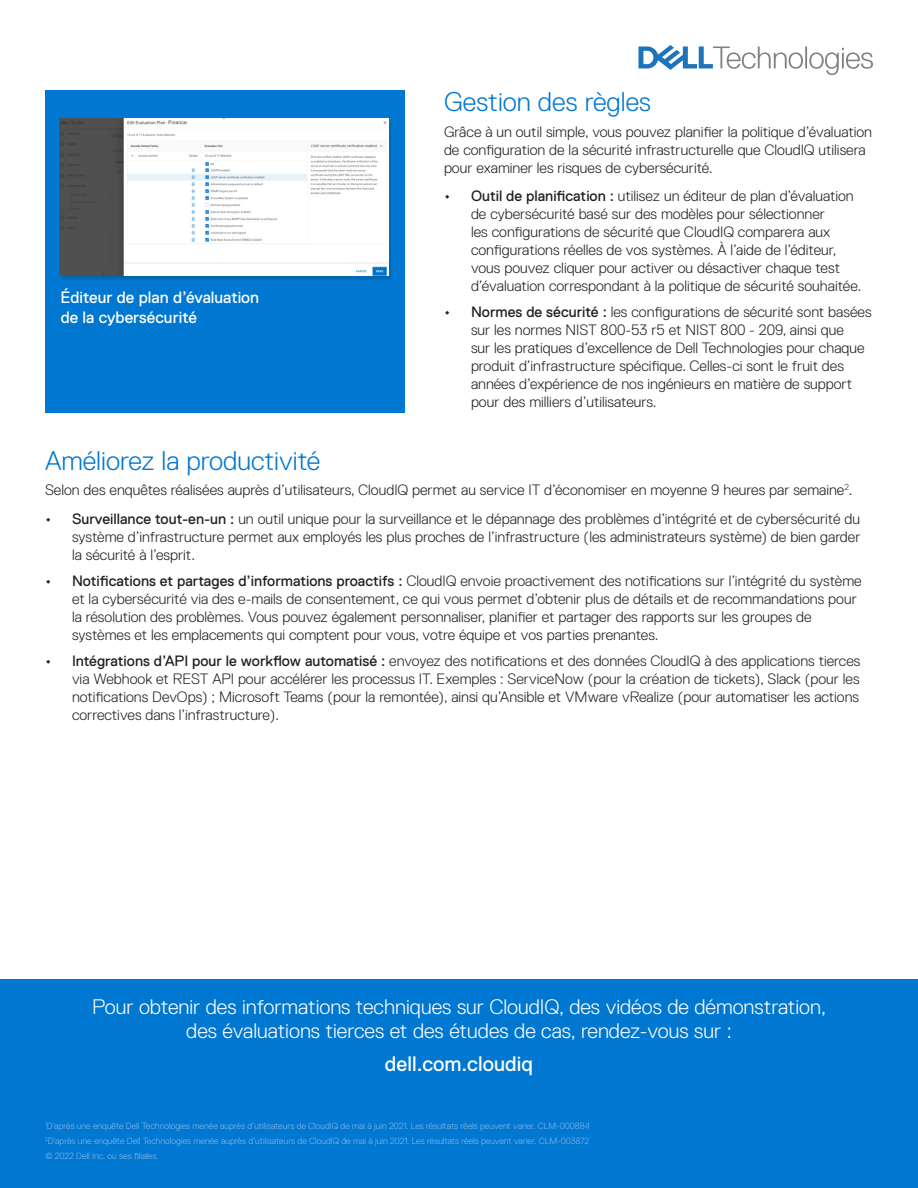
<style>
.page{position:relative;width:918px;height:1188px;background:#fff}
.page>*{position:absolute;margin:0;border:0;box-sizing:border-box;transform-origin:0 0}
.Sub-Section_Title{font:300 27px "Dell Replica";color:#0077d0}
.Paragraph_Header{font:300 21px/24px "Dell Replica";color:#fff;text-align:center}
.Paragraph_Header-2{font:21px "Dell Replica";color:#fff}
.Paragraph{font:16.5px/19.5px "Dell Replica";color:#fff}
.Bullets_-_Regular_th{font:300 15px/18px "Dell Replica";color:#231f20}
.Paragraph-2{font:300 15px/18px "Dell Replica";color:#231f20}
.Boiler_Plate{font:300 9px "Dell Replica";color:#89b8e8}
.s1{font-weight:400;font-size:16.5px}
.s2{font-weight:400}
</style>
<div class="page">
<svg style="left:638px;top:45px;width:235px;height:30px"></svg>
<div style="left:0;top:980px;width:918px;height:208px;background:#0077d0"></div>
<div style="left:45px;top:90px;width:360px;height:322px;background:#0077d0"></div>
<div style="left:60px;top:120px;width:333px;height:162px;background:#231f20;opacity:.2"></div>
<img style="left:60px;top:118px;width:328px;height:158px">
<p class="Paragraph" style="left:60px;top:288px;width:200px">Éditeur de plan d’évaluation de la cybersécurité</p>
<p class="Sub-Section_Title" style="left:444px;top:87px;width:209px">Gestion des règles</p>
<p class="Paragraph-2" style="left:444px;top:122px;width:430px">Grâce à un outil simple, vous pouvez planifier la politique d’évaluation de configuration de la sécurité infrastructurelle que CloudIQ utilisera pour examiner les risques de cybersécurité.</p>
<p class="Bullets_-_Regular_th" style="left:471px;top:187px;width:392px;text-indent:-27px"><span class="s1">•</span> <span class="s2">Outil de planification :</span> utilisez un éditeur de plan d’évaluation de cybersécurité basé sur des modèles pour sélectionner<br>les configurations de sécurité que CloudIQ comparera aux configurations réelles de vos systèmes. À l’aide de l’éditeur, vous pouvez cliquer pour activer ou désactiver chaque test d’évaluation correspondant à la politique de sécurité souhaitée.</p>
<p class="Bullets_-_Regular_th" style="left:471px;top:303px;width:402px;text-indent:-27px"><span class="s1">•</span> <span class="s2">Normes de sécurité :</span> les configurations de sécurité sont basées sur les normes NIST 800-53 r5 et NIST 800 - 209, ainsi que<br>sur les pratiques d’excellence de Dell Technologies pour chaque produit d’infrastructure spécifique. Celles-ci sont le fruit des années d’expérience de nos ingénieurs en matière de support pour des milliers d’utilisateurs.</p>
<p class="Sub-Section_Title" style="left:45px;top:445px;width:277px">Améliorez la productivité</p>
<p class="Paragraph-2" style="left:45px;top:481px;width:809px">Selon des enquêtes réalisées auprès d’utilisateurs, CloudIQ permet au service IT d’économiser en moyenne 9 heures par semaine<sup>2</sup>.</p>
<p class="Bullets_-_Regular_th" style="left:72px;top:509px;width:790px;text-align:justify;text-indent:-27px"><span class="s1">•</span> <span class="s2">Surveillance tout-en-un :</span> un outil unique pour la surveillance et le dépannage des problèmes d’intégrité et de cybersécurité du système d’infrastructure permet aux employés les plus proches de l’infrastructure (les administrateurs système) de bien garder la sécurité à l’esprit.</p>
<p class="Bullets_-_Regular_th" style="left:72px;top:572px;width:791px;text-indent:-27px"><span class="s1">•</span> <span class="s2">Notifications et partages d’informations proactifs :</span> CloudIQ envoie proactivement des notifications sur l’intégrité du système et la cybersécurité via des e-mails de consentement, ce qui vous permet d’obtenir plus de détails et de recommandations pour la résolution des problèmes. Vous pouvez également personnaliser, planifier et partager des rapports sur les groupes de systèmes et les emplacements qui comptent pour vous, votre équipe et vos parties prenantes.</p>
<p class="Bullets_-_Regular_th" style="left:72px;top:652px;width:790px;text-align:justify;text-indent:-27px"><span class="s1">•</span> <span class="s2">Intégrations d’API pour le workflow automatisé :</span> envoyez des notifications et des données CloudIQ à des applications tierces via Webhook et REST API pour accélérer les processus IT. Exemples : ServiceNow (pour la création de tickets), Slack (pour les notifications DevOps) ; Microsoft Teams (pour la remontée), ainsi qu’Ansible et VMware vRealize (pour automatiser les actions correctives dans l’infrastructure).</p>
<p class="Paragraph_Header" style="left:92px;top:995px;width:735px">Pour obtenir des informations techniques sur CloudIQ, des vidéos de démonstration, des évaluations tierces et des études de cas, rendez-vous sur :</p>
<p class="Paragraph_Header-2" style="left:385px;top:1052px;width:150px">dell.com.cloudiq</p>
<p class="Boiler_Plate" style="left:45px;top:1121px;width:546px"><sup>1</sup>D’après une enquête Dell Technologies menée auprès d’utilisateurs de CloudIQ de mai à juin 2021. Les résultats réels peuvent varier. CLM-000884</p>
<p class="Boiler_Plate" style="left:45px;top:1136px;width:546px"><sup>2</sup>D’après une enquête Dell Technologies menée auprès d’utilisateurs de CloudIQ de mai à juin 2021. Les résultats réels peuvent varier. CLM-003872</p>
<p class="Boiler_Plate" style="left:45px;top:1151px;width:115px">© 2022 Dell Inc. ou ses filiales.</p>
</div>
